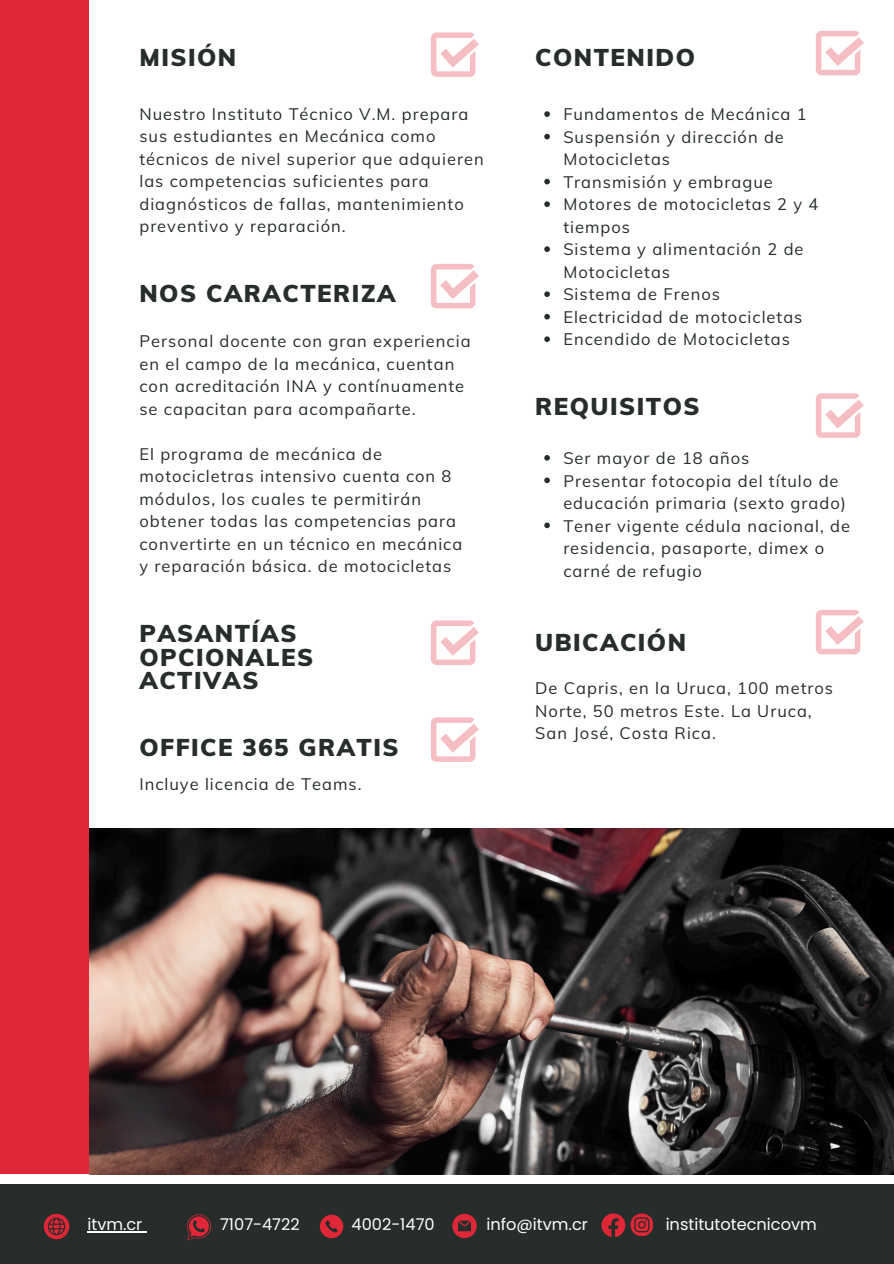
<style>
.page{position:relative;width:894px;height:1264px;background:#fff}
.page>*{position:absolute;margin:0;border:0;box-sizing:border-box;transform-origin:0 0}
.t1{font:24px/23.7px "RTL Bayan Heavy";letter-spacing:.06em;color:#262d2b}
.t2{font:16.5px/22.5px "RTL Bayan Regular";letter-spacing:.06em;color:#262d2b}
.t3{font:16.2px "Poppins";color:#fff}
</style>
<div class="page">
<div style="left:0;top:0;width:89px;height:1174px;background:#df2737"></div>
<svg style="left:431px;top:32px;width:48px;height:45px"></svg>
<svg style="left:431px;top:264px;width:48px;height:44px"></svg>
<svg style="left:815px;top:31px;width:48px;height:44px"></svg>
<svg style="left:815px;top:393px;width:48px;height:45px"></svg>
<svg style="left:815px;top:610px;width:48px;height:44px"></svg>
<svg style="left:431px;top:620px;width:48px;height:45px"></svg>
<div style="left:0;top:1183px;width:893px;height:80px;background:#262d2b"></div>
<hr style="left:87px;top:1231px;width:55px;height:1px;background:#fff">
<svg style="left:320px;top:1214px;width:23px;height:24px"></svg>
<svg style="left:452px;top:1213px;width:24px;height:25px"></svg>
<svg style="left:44px;top:1213px;width:25px;height:26px"></svg>
<svg style="left:601px;top:1213px;width:51px;height:23px"></svg>
<svg style="left:187px;top:1214px;width:23px;height:26px"></svg>
<img style="left:89px;top:828px;width:804px;height:346px">
<svg style="left:544px;top:455px;width:5px;height:5px"></svg>
<svg style="left:544px;top:477px;width:5px;height:6px"></svg>
<svg style="left:544px;top:522px;width:5px;height:6px"></svg>
<svg style="left:544px;top:111px;width:5px;height:6px"></svg>
<svg style="left:544px;top:134px;width:5px;height:5px"></svg>
<svg style="left:544px;top:179px;width:5px;height:5px"></svg>
<svg style="left:544px;top:201px;width:5px;height:6px"></svg>
<svg style="left:544px;top:246px;width:5px;height:6px"></svg>
<svg style="left:544px;top:291px;width:5px;height:6px"></svg>
<svg style="left:544px;top:314px;width:5px;height:5px"></svg>
<svg style="left:544px;top:336px;width:5px;height:6px"></svg>
<svg style="left:431px;top:717px;width:48px;height:45px"></svg>
<p class="t1" style="left:139px;top:45px;width:98px">MISIÓN</p>
<h1 class="t2" style="left:139px;top:102px;width:345px">Nuestro Instituto Técnico V.M. prepara sus estudiantes en Mecánica como técnicos de nivel superior que adquieren las competencias suficientes para diagnósticos de fallas, mantenimiento preventivo y reparación.</h1>
<h1 class="t1" style="left:139px;top:281px;width:258px">NOS CARACTERIZA</h1>
<p class="t2" style="left:139px;top:329px;width:332px">Personal docente con gran experiencia en el campo de la mecánica, cuentan con acreditación INA y contínuamente se capacitan para acompañarte.</p>
<h1 class="t2" style="left:139px;top:442px;width:324px">El programa de mecánica de motocicletras intensivo cuenta con 8 módulos, los cuales te permitirán obtener todas las competencias para convertirte en un técnico en mecánica y reparación básica. de motocicletas</h1>
<p class="t1" style="left:139px;top:621px;width:175px">PASANTÍAS<br>OPCIONALES<br>ACTIVAS</p>
<p class="t1" style="left:139px;top:734px;width:261px">OFFICE 365 GRATIS</p>
<p class="t2" style="left:139px;top:772px;width:224px">Incluye licencia de Teams.</p>
<h1 class="t1" style="left:535px;top:45px;width:161px">CONTENIDO</h1>
<p class="t2" style="left:563px;top:103px;width:245px">Fundamentos de Mecánica 1</p>
<p class="t2" style="left:563px;top:125px;width:222px">Suspensión y dirección de<br>Motocicletas</p>
<p class="t2" style="left:563px;top:170px;width:211px">Transmisión y embrague</p>
<p class="t2" style="left:563px;top:193px;width:256px">Motores de motocicletas 2 y 4 tiempos</p>
<p class="t2" style="left:563px;top:238px;width:242px">Sistema y alimentación 2 de<br>Motocicletas</p>
<p class="t2" style="left:563px;top:283px;width:158px">Sistema de Frenos</p>
<p class="t2" style="left:563px;top:305px;width:240px">Electricidad de motocicletas</p>
<p class="t2" style="left:563px;top:328px;width:228px">Encendido de Motocicletas</p>
<h1 class="t1" style="left:535px;top:393px;width:166px">REQUISITOS</h1>
<p class="t2" style="left:563px;top:446px;width:187px">Ser mayor de 18 años</p>
<p class="t2" style="left:563px;top:469px;width:284px">Presentar fotocopia del título de educación primaria (sexto grado)</p>
<h1 class="t2" style="left:563px;top:514px;width:288px">Tener vigente cédula nacional, de residencia, pasaporte, dimex o carné de refugio</h1>
<p class="t1" style="left:535px;top:630px;width:152px">UBICACIÓN</p>
<p class="t2" style="left:535px;top:676px;width:299px">De Capris, en la Uruca, 100 metros<br>Norte, 50 metros Este. La Uruca,<br>San José, Costa Rica.</p>
<p class="t3" style="left:87px;top:1213px;width:56px">itvm.cr</p>
<p class="t3" style="left:220px;top:1213px;width:81px">7107-4722</p>
<p class="t3" style="left:351px;top:1213px;width:85px">4002-1470</p>
<p class="t3" style="left:486px;top:1213px;width:103px">info@itvm.cr</p>
<p class="t3" style="left:665px;top:1213px;width:153px">institutotecnicovm</p>
</div>
